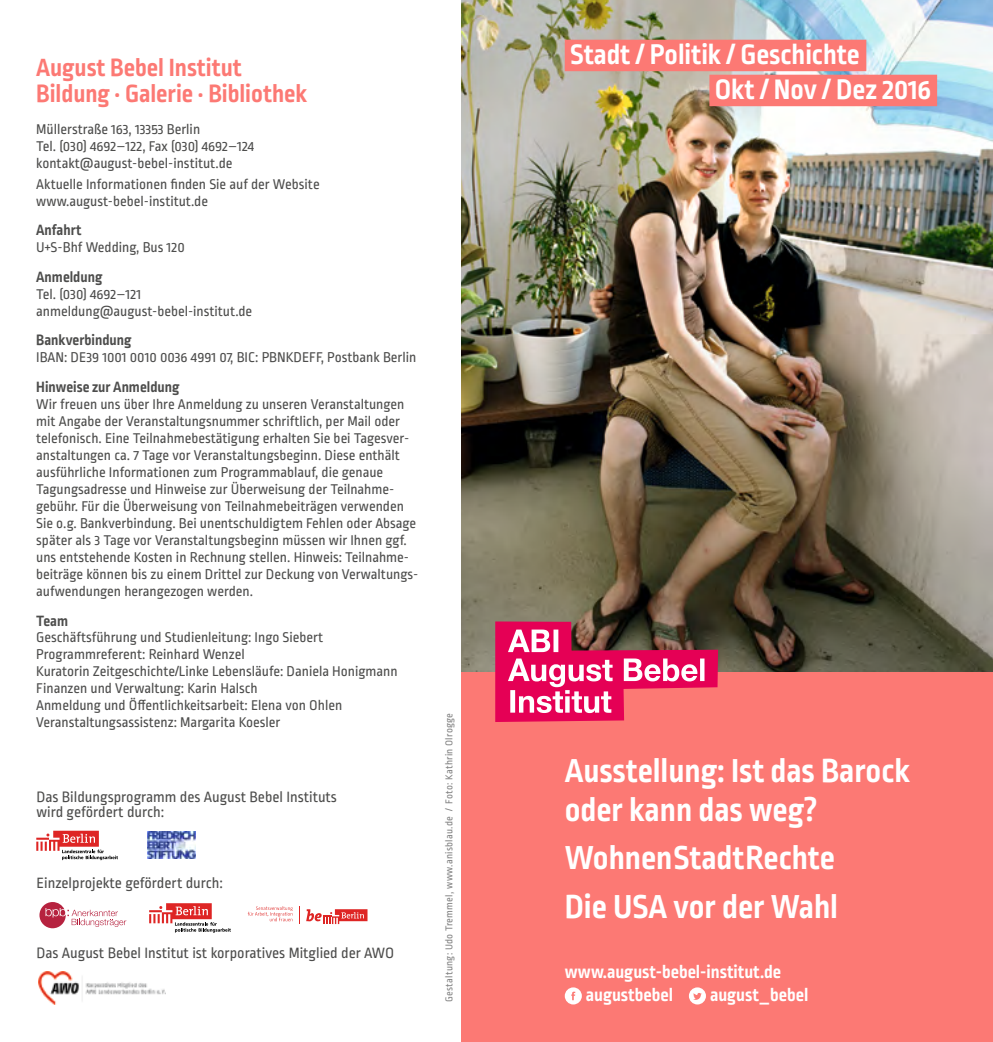
<style>
.page{position:relative;width:993px;height:1042px;background:#fff}
.page>*{position:absolute;margin:0;border:0;box-sizing:border-box;transform-origin:0 0}
.t1{font:700 35px/38.5px "Ropa Sans Pro";color:#fff}
.t2{font:700 29.75px/35px "Ropa Sans Pro";color:#fff}
.t3{font:700 26.25px/26.2px "Ropa Sans Pro";color:#fc7974}
.t4{font:700 19.25px/22.8px "Ropa Sans Pro";color:#fff}
.t5{font:15.75px/15.8px "Ropa Sans Pro";color:#4d4d4c}
.t6{font:700 15.75px "Ropa Sans Pro";color:#4d4d4c}
.t7{font:14.88px/17px "Ropa Sans Pro";color:#4d4d4c}
.t8{font:10.5px "Ropa Sans Pro";letter-spacing:.03em;color:#818181}
.s1{color:#fc7974}
</style>
<div class="page">
<div style="left:461px;top:522px;width:531px;height:520px;background:#fc7974"></div>
<img style="left:461px;top:0;width:531px;height:671px">
<svg style="left:39px;top:902px;width:87px;height:26px"></svg>
<svg style="left:149px;top:903px;width:82px;height:29px"></svg>
<img style="left:147px;top:831px;width:48px;height:28px">
<img style="left:39px;top:972px;width:126px;height:32px">
<svg style="left:306px;top:909px;width:61px;height:15px"></svg>
<svg style="left:299px;top:906px;width:1px;height:18px"></svg>
<svg style="left:248px;top:906px;width:44px;height:15px"></svg>
<div style="left:564px;top:40px;width:302px;height:31px;background:#fc7974"></div>
<div style="left:709px;top:75px;width:227px;height:31px;background:#fc7974"></div>
<svg style="left:495px;top:621px;width:222px;height:101px"></svg>
<div style="left:688px;top:987px;width:17px;height:17px;background:#fff;border-radius:50%"></div>
<svg style="left:693px;top:993px;width:8px;height:7px"></svg>
<div style="left:564px;top:987px;width:17px;height:17px;background:#fff;border-radius:50%"></div>
<svg style="left:571px;top:991px;width:4px;height:9px"></svg>
<svg style="left:53px;top:830px;width:49px;height:31px"></svg>
<svg style="left:36px;top:831px;width:82px;height:29px"></svg>
<h3 class="t3" style="left:36px;top:55px;width:272px">August Bebel Institut<br>Bildung · Galerie · Bibliothek</h3>
<p class="t7" style="left:36px;top:121px;width:219px">Müllerstraße 163, 13353 Berlin<br>Tel. (030) 4692–122, Fax (030) 4692–124 kontakt@august-bebel-institut.de</p>
<p class="t7" style="left:36px;top:176px;width:285px">Aktuelle Informationen finden Sie auf der Website www.august-bebel-institut.de</p>
<p class="t6" style="left:36px;top:221px;width:47px">Anfahrt</p>
<p class="t7" style="left:36px;top:240px;width:150px">U+S-Bhf Wedding, Bus 120</p>
<p class="t6" style="left:36px;top:268px;width:68px">Anmeldung</p>
<p class="t7" style="left:36px;top:286px;width:217px">Tel. (030) 4692–121 anmeldung@august-bebel-institut.de</p>
<p class="t6" style="left:36px;top:331px;width:97px">Bankverbindung</p>
<p class="t7" style="left:36px;top:350px;width:381px">IBAN: DE39 1001 0010 0036 4991 07, BIC: PBNKDEFF, Postbank Berlin</p>
<p class="t6" style="left:36px;top:378px;width:145px">Hinweise zur Anmeldung</p>
<p class="t7" style="left:36px;top:397px;width:383px">Wir freuen uns über Ihre Anmeldung zu unseren Veranstaltungen mit Angabe der Veranstaltungsnummer schriftlich, per Mail oder telefonisch. Eine Teilnahmebestätigung erhalten Sie bei Tagesver&shy;anstaltungen ca. 7 Tage vor Veranstaltungsbeginn. Diese enthält ausführliche Informationen zum Programmablauf, die genaue Tagungsadresse und Hinweise zur Überweisung der Teilnahme&shy;gebühr. Für die Überweisung von Teilnahmebeiträgen verwenden Sie o.g. Bankverbindung. Bei unentschuldigtem Fehlen oder Absage später als 3 Tage vor Veranstaltungsbeginn müssen wir Ihnen ggf. uns entstehende Kosten in Rechnung stellen. Hinweis: Teilnahme&shy;beiträge können bis zu einem Drittel zur Deckung von Verwaltungs&shy;aufwendungen herangezogen werden.</p>
<p class="t6" style="left:36px;top:611px;width:33px">Team</p>
<p class="t7" style="left:36px;top:630px;width:363px">Geschäftsführung und Studienleitung: Ingo Siebert Programmreferent: Reinhard Wenzel<br>Kuratorin Zeitgeschichte/Linke Lebensläufe: Daniela Honigmann Finanzen und Verwaltung: Karin Halsch<br>Anmeldung und Öffentlichkeitsarbeit: Elena von Ohlen Veranstaltungsassistenz: Margarita Koesler</p>
<p class="t5" style="left:36px;top:789px;width:302px">Das Bildungsprogramm des August Bebel Instituts wird gefördert durch:</p>
<p class="t5" style="left:36px;top:875px;width:188px">Einzelprojekte gefördert durch:</p>
<p class="t5" style="left:36px;top:946px;width:359px">Das August Bebel Institut ist korporatives Mitglied der AWO</p>
<p class="t8" style="left:443px;top:1002px;width:291px;rotate:-90deg">Gestaltung: Udo Tremmel, www.anisblau.de / Foto: Kathrin Olrogge</p>
<h2 class="t2" style="left:714px;top:38px;width:224px;text-indent:-144px">Stadt / Politik / Geschichte<span class="s1">.<br></span>Okt / Nov / Dez 2016<span class="s1">.</span></h2>
<h1 class="t1" style="left:564px;top:753px;width:346px">Ausstellung: Ist das Barock oder kann das weg?</h1>
<h1 class="t1" style="left:564px;top:835px;width:274px;line-height:48.5px">WohnenStadtRechte<br>Die USA vor der Wahl</h1>
<p class="t4" style="left:585px;top:961px;width:197px;text-indent:-21px">www.august-bebel-institut.de augustbebel</p>
<p class="t4" style="left:709px;top:984px;width:100px">august_bebel</p>
</div>
